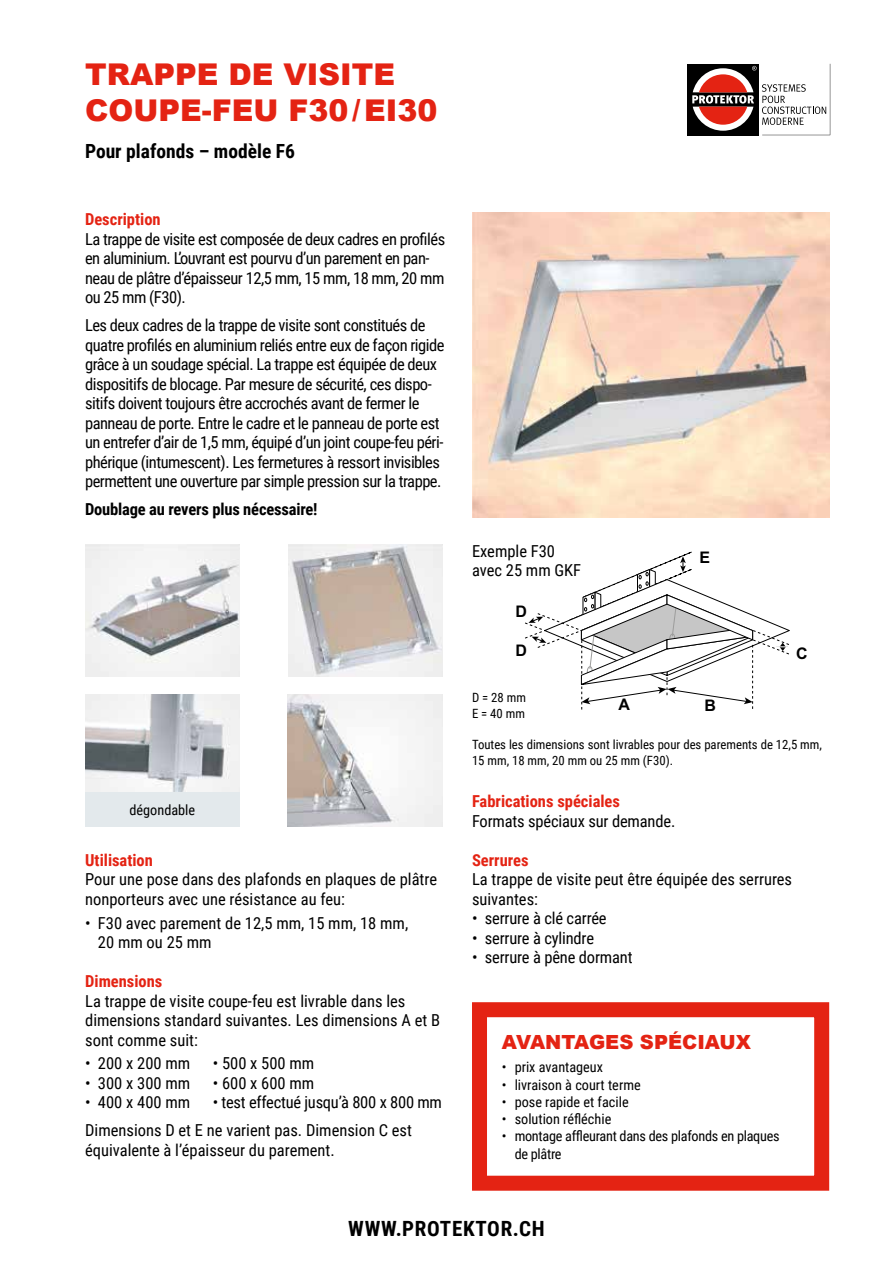
<style>
.page{position:relative;width:893px;height:1263px;background:#fff}
.page>*{position:absolute;margin:0;border:0;box-sizing:border-box;transform-origin:0 0}
.t1{font:900 30px/36px "Arial";color:#e42313}
.t2{font:700 21px "Roboto Condensed";letter-spacing:.035em;color:#000}
.t3{font:700 19.5px "Roboto Condensed";color:#000}
.t4{font:900 19.5px "Arial";color:#e42313}
.t5{font:16.5px/19.5px "Roboto Condensed";letter-spacing:-.03em;color:#000}
.t6{font:16.5px/19.5px "Roboto Condensed";color:#000}
.t7{font:16.5px "Roboto Condensed";letter-spacing:-.01em;color:#000}
.t8{font:700 16.5px "Roboto Condensed";color:#e42313}
.t9{font:700 16.5px "Roboto Condensed";letter-spacing:-.01em;color:#000}
.t10{font:700 16.05px "Arial";color:#000}
.t11{font:14.25px "Roboto Condensed";color:#000}
.t12{font:14.25px/17.2px "Roboto Condensed";letter-spacing:-.02em;color:#000}
.t13{font:12.75px/15.8px "Roboto Condensed";color:#000}
</style>
<div class="page">
<div style="left:687px;top:64px;width:72px;height:71px;background:#000"></div>
<svg style="left:692px;top:64px;width:138px;height:71px"></svg>
<div style="left:472px;top:1002px;width:357px;height:189px;border:15px solid #e42313"></div>
<img style="left:472px;top:213px;width:357px;height:304px">
<svg style="left:525px;top:551px;width:265px;height:158px"></svg>
<img style="left:85px;top:544px;width:154px;height:133px">
<img style="left:288px;top:544px;width:154px;height:133px">
<img style="left:85px;top:694px;width:154px;height:99px">
<img style="left:288px;top:694px;width:154px;height:133px">
<div style="left:85px;top:793px;width:154px;height:34px;background:#e3e9ec"></div>
<h1 class="t1" style="left:85px;top:56px;width:354px">TRAPPE DE VISITE<br>COUPE-FEU F30/EI30</h1>
<p class="t3" style="left:85px;top:138px;width:211px">Pour plafonds – modèle F6</p>
<p class="t8" style="left:85px;top:208px;width:77px">Description</p>
<p class="t5" style="left:85px;top:228px;width:362px">La trappe de visite est composée de deux cadres en profilés en aluminium. L’ouvrant est pourvu d’un parement en pan&shy;neau de plâtre d’épaisseur 12,5 mm, 15 mm, 18 mm, -20 mm ou 25 mm (F30).</p>
<p class="t5" style="left:85px;top:315px;width:361px">Les deux cadres de la trappe de visite sont constitués de quatre profilés en aluminium reliés entre eux de façon rigide grâce à un soudage spécial. La trappe est équipée de deux dispositifs de blocage. Par mesure de sécurité, ces dispo&shy;sitifs doivent toujours être accrochés avant de fermer le panneau de porte. Entre le cadre et le panneau de porte est un entrefer d’air de 1,5 mm, équipé d’un joint coupe-feu péri&shy;phérique (intumescent). Les fermetures à ressort invisibles permettent une ouverture par simple pression sur la trappe.</p>
<p class="t9" style="left:85px;top:498px;width:234px">Doublage au revers plus nécessaire!</p>
<p class="t11" style="left:130px;top:800px;width:67px">dégondable</p>
<p class="t8" style="left:85px;top:848px;width:69px">Utilisation</p>
<p class="t6" style="left:85px;top:869px;width:353px">Pour une pose dans des plafonds en plaques de plâtre nonporteurs avec une résistance au feu:</p>
<p class="t6" style="left:98px;top:912px;width:312px;text-indent:-13px">• F30 avec parement de 12,5 mm, 15 mm, 18 mm, -20 mm ou 25 mm</p>
<p class="t8" style="left:85px;top:970px;width:79px">Dimensions</p>
<p class="t6" style="left:85px;top:990px;width:356px">La trappe de visite coupe-feu est livrable dans les dimensions standard suivantes. Les dimensions A et B sont comme suit:</p>
<p class="t5" style="left:85px;top:1053px;width:107px">• 200 x 200 mm</p>
<p class="t5" style="left:213px;top:1053px;width:103px">• 500 x 500 mm</p>
<p class="t5" style="left:85px;top:1073px;width:107px">• 300 x 300 mm</p>
<p class="t5" style="left:213px;top:1073px;width:103px">• 600 x 600 mm</p>
<p class="t5" style="left:85px;top:1092px;width:107px">• 400 x 400 mm</p>
<p class="t6" style="left:85px;top:1088px;width:358px;line-height:28px;text-indent:127px">• test effectué jusqu’à 800 x 800 mm<br>Dimensions D et E ne varient pas. Dimension C est</p>
<p class="t6" style="left:85px;top:1140px;width:251px">équivalente à l’épaisseur du parement.</p>
<p class="t6" style="left:472px;top:540px;width:111px">Exemple F30 avec 25 mm GKF</p>
<p class="t10" style="left:699px;top:548px;width:12px">E</p>
<p class="t10" style="left:515px;top:602px;width:13px">D</p>
<p class="t10" style="left:515px;top:641px;width:13px">D</p>
<p class="t10" style="left:796px;top:644px;width:13px">C</p>
<p class="t13" style="left:472px;top:689px;width:55px">D = 28 mm<br>E = 40 mm</p>
<p class="t13" style="left:472px;top:736px;width:351px">Toutes les dimensions sont livrables pour des parements de 12,5 mm,<br>15 mm, 18 mm, 20 mm ou 25 mm (F30).</p>
<p class="t10" style="left:618px;top:695px;width:13px">A</p>
<p class="t10" style="left:705px;top:696px;width:13px">B</p>
<p class="t8" style="left:472px;top:790px;width:149px">Fabrications spéciales</p>
<p class="t7" style="left:472px;top:809px;width:205px">Formats spéciaux sur demande.</p>
<p class="t8" style="left:472px;top:848px;width:58px">Serrures</p>
<p class="t6" style="left:472px;top:869px;width:322px">La trappe de visite peut être équipée des serrures suivantes:</p>
<p class="t7" style="left:472px;top:907px;width:136px">• serrure à clé carrée</p>
<p class="t7" style="left:472px;top:926px;width:124px">• serrure à cylindre</p>
<p class="t7" style="left:472px;top:946px;width:162px">• serrure à pêne dormant</p>
<p class="t4" style="left:502px;top:1027px;width:250px">AVANTAGES SPÉCIAUX</p>
<p class="t11" style="left:502px;top:1057px;width:103px">• prix avantageux</p>
<p class="t11" style="left:502px;top:1074px;width:140px">• livraison à court terme</p>
<p class="t11" style="left:502px;top:1092px;width:128px">• pose rapide et facile</p>
<p class="t11" style="left:502px;top:1109px;width:111px">• solution réfléchie</p>
<p class="t12" style="left:515px;top:1127px;width:266px;text-indent:-13px">• montage affleurant dans des plafonds en plaques de plâtre</p>
<p class="t2" style="left:348px;top:1214px;width:198px">WWW.PROTEKTOR.CH</p>
</div>
